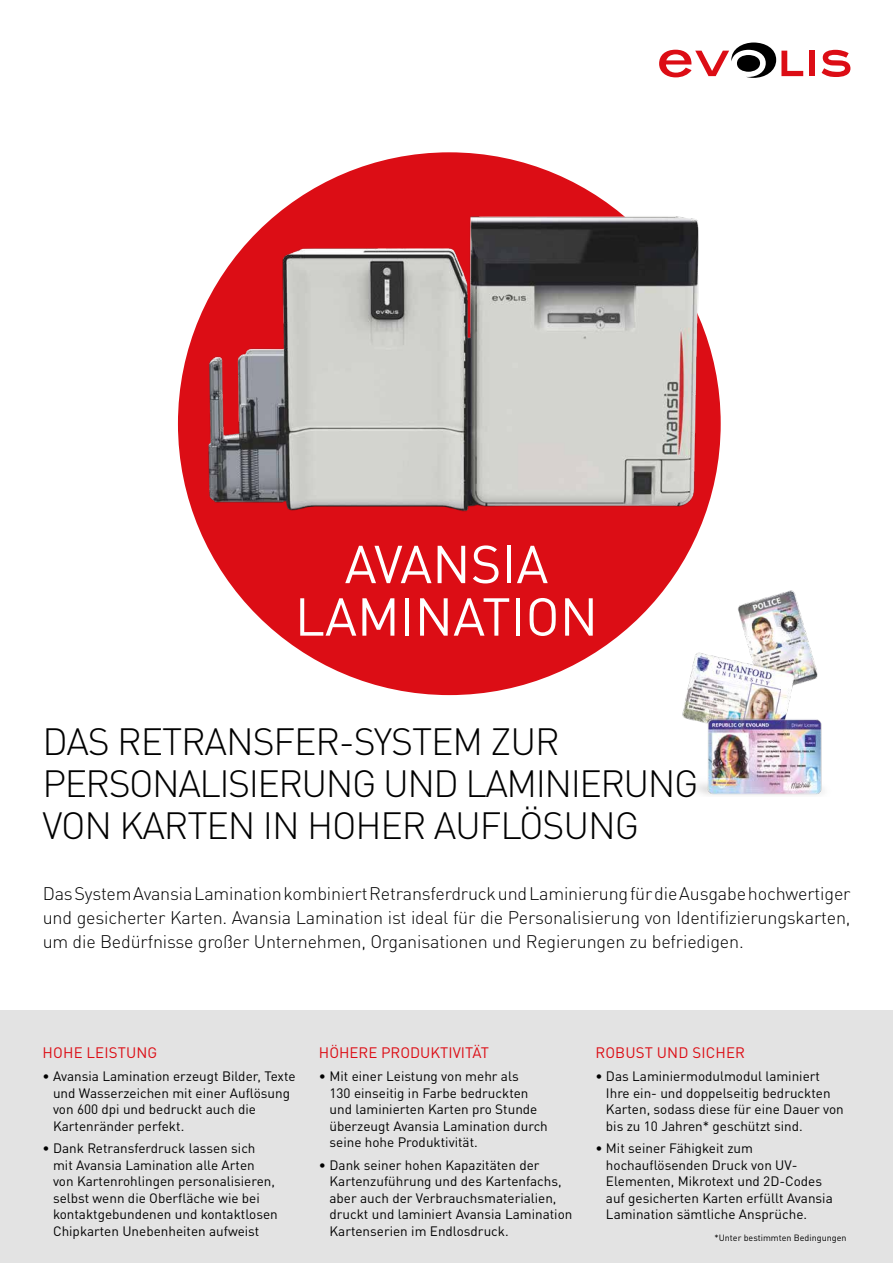
<style>
.page{position:relative;width:893px;height:1263px;background:#fff}
.page>*{position:absolute;margin:0;border:0;box-sizing:border-box;transform-origin:0 0}
.t1{font:52.5px/52.5px "DINOT";color:#fff;text-align:center}
.t2{font:300 37.5px/42px "DIN";letter-spacing:-.03em;color:#000}
.t3{font:300 18px/24px "DIN";letter-spacing:-.01em;color:#000;text-align:justify}
.t4{font:15px "DINOT";letter-spacing:.005em;color:#dc0d15}
.t5{font:13.5px/16.5px "DINOT";color:#000}
.t6{font:9px "DINOT";color:#000}
</style>
<div class="page">
<div style="left:178px;top:152px;width:543px;height:543px;background:#dc0d15;border-radius:50%"></div>
<div style="left:0;top:1010px;width:893px;height:253px;background:#e3e3e3"></div>
<div style="left:809px;top:51px;width:6px;height:25px;background:#dc0d15"></div>
<svg style="left:822px;top:50px;width:28px;height:27px"></svg>
<svg style="left:659px;top:43px;width:144px;height:35px"></svg>
<img style="left:186px;top:167px;width:535px;height:388px">
<img style="left:648px;top:585px;width:175px;height:210px">
<h1 class="t1" style="left:295px;top:537px;width:305px">AVANSIA<br>LAMINATION</h1>
<h2 class="t2" style="left:43px;top:720px;width:657px">DAS RETRANSFER-SYSTEM ZUR<br>PERSONALISIERUNG UND LAMINIERUNG<br>VON KARTEN IN HOHER AUFLÖSUNG</h2>
<p class="t3" style="left:43px;top:881px;width:809px">Das System Avansia Lamination kombiniert Retransferdruck und Laminierung für die Ausgabe hochwertiger und gesicherter Karten. Avansia Lamination ist ideal für die Personalisierung von Identifizierungskarten, um die Bedürfnisse großer Unternehmen, Organisationen und Regierungen zu befriedigen.</p>
<p class="t4" style="left:43px;top:1043px;width:116px">HOHE LEISTUNG</p>
<p class="t5" style="left:53px;top:1068px;width:244px;text-indent:-11px">• Avansia Lamination erzeugt Bilder, Texte und Wasserzeichen mit einer Auflösung von 600 dpi und bedruckt auch die Kartenränder perfekt.</p>
<p class="t5" style="left:53px;top:1140px;width:226px;text-indent:-11px">• Dank Retransferdruck lassen sich mit Avansia Lamination alle Arten von Kartenrohlingen personalisieren, selbst wenn die Oberfläche wie bei kontaktgebundenen und kontaktlosen Chipkarten Unebenheiten aufweist</p>
<p class="t4" style="left:319px;top:1043px;width:171px">HÖHERE PRODUKTIVITÄT</p>
<p class="t5" style="left:329px;top:1068px;width:220px;text-indent:-11px">• Mit einer Leistung von mehr als<br>130 einseitig in Farbe bedruckten und laminierten Karten pro Stunde überzeugt Avansia Lamination durch seine hohe Produktivität.</p>
<p class="t5" style="left:329px;top:1156px;width:244px;text-indent:-11px">• Dank seiner hohen Kapazitäten der Kartenzuführung und des Kartenfachs, aber auch der Verbrauchsmaterialien, druckt und laminiert Avansia Lamination Kartenserien im Endlosdruck.</p>
<p class="t4" style="left:595px;top:1043px;width:151px">ROBUST UND SICHER</p>
<p class="t5" style="left:606px;top:1068px;width:239px;text-indent:-11px">• Das Laminiermodulmodul laminiert Ihre ein- und doppelseitig bedruckten Karten, sodass diese für eine Dauer von bis zu 10 Jahren* geschützt sind.</p>
<p class="t5" style="left:606px;top:1140px;width:228px;text-indent:-11px">• Mit seiner Fähigkeit zum hochauflösenden Druck von UV-Elementen, Mikrotext und 2D-Codes auf gesicherten Karten erfüllt Avansia Lamination sämtliche Ansprüche.</p>
<p class="t6" style="left:714px;top:1232px;width:134px">*Unter bestimmten Bedingungen</p>
</div>
